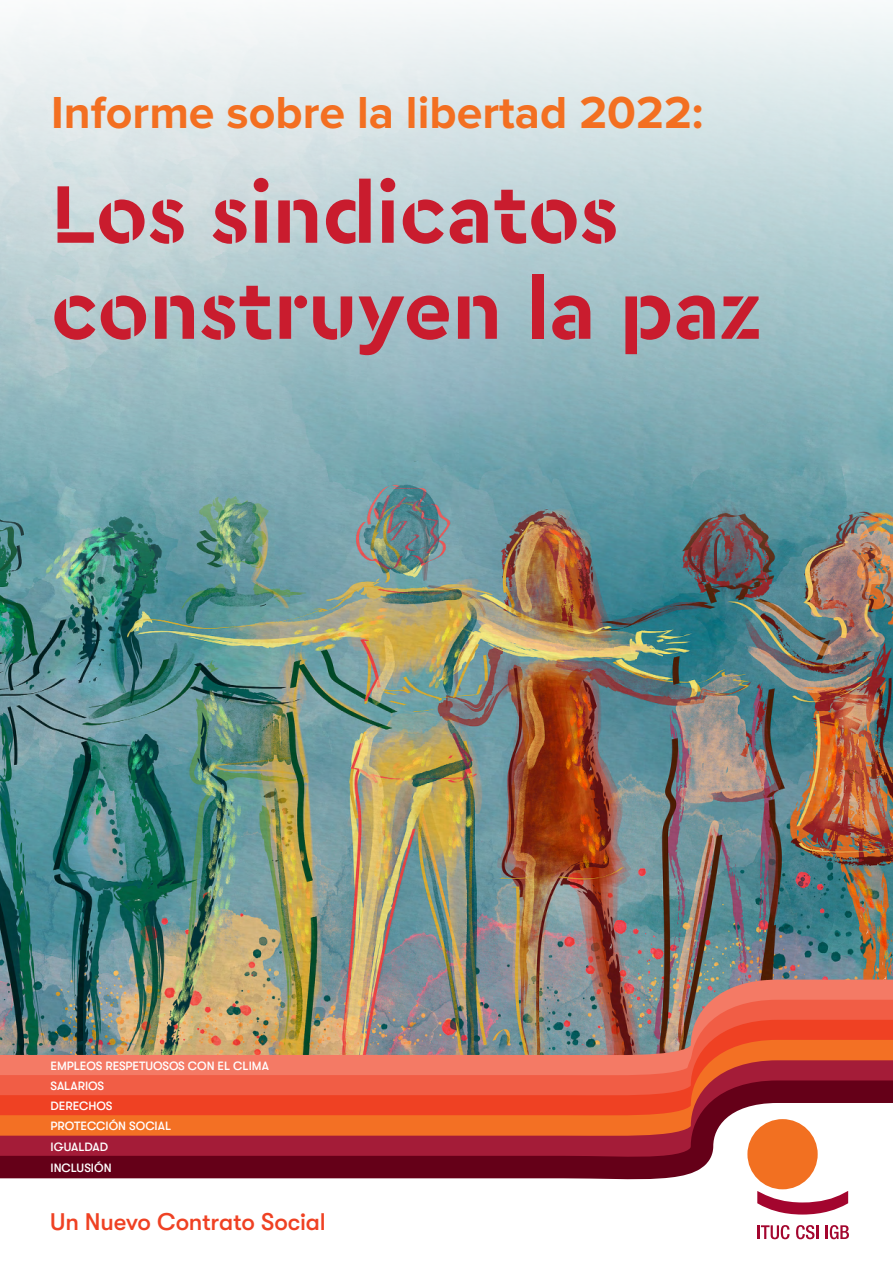
<style>
.page{position:relative;width:893px;height:1263px;background:#fff}
.page>*{position:absolute;margin:0;border:0;box-sizing:border-box;transform-origin:0 0}
.t1{font:700 85.5px/96px "Cera Stencil PRO";color:#c91c2e}
.t2{font:700 46.5px "Proxima Nova";color:#f36f21}
.t3{font:500 24px "GT Walsheim";letter-spacing:-.01em;color:#ef4123}
.t4{font:500 12px "GT Walsheim";color:#fff}
</style>
<div class="page">
<img style="left:0;top:9px;width:893px;height:837px">
<svg style="left:757px;top:1189px;width:92px;height:26px"></svg>
<svg style="left:758px;top:1225px;width:31px;height:14px"></svg>
<svg style="left:796px;top:1225px;width:22px;height:14px"></svg>
<svg style="left:826px;top:1225px;width:23px;height:14px"></svg>
<img style="left:0;top:846px;width:893px;height:20px">
<img style="left:0;top:866px;width:893px;height:22px">
<img style="left:0;top:888px;width:893px;height:20px">
<img style="left:0;top:908px;width:893px;height:20px">
<img style="left:0;top:928px;width:893px;height:21px">
<img style="left:0;top:949px;width:893px;height:240px">
<h2 class="t2" style="left:51px;top:86px;width:654px">Informe sobre la libertad 2022:</h2>
<h1 class="t1" style="left:51px;top:162px;width:711px">Los sindicatos construyen la paz</h1>
<p class="t4" style="left:51px;top:1059px;width:220px">EMPLEOS RESPETUOSOS CON EL CLIMA</p>
<p class="t4" style="left:51px;top:1099px;width:63px">DERECHOS</p>
<p class="t4" style="left:51px;top:1139px;width:59px">IGUALDAD</p>
<p class="t4" style="left:51px;top:1079px;width:55px">SALARIOS</p>
<p class="t4" style="left:51px;top:1119px;width:122px">PROTECCIÓN SOCIAL</p>
<p class="t4" style="left:51px;top:1161px;width:63px">INCLUSIÓN</p>
<h3 class="t3" style="left:50px;top:1208px;width:277px">Un Nuevo Contrato Social</h3>
</div>
